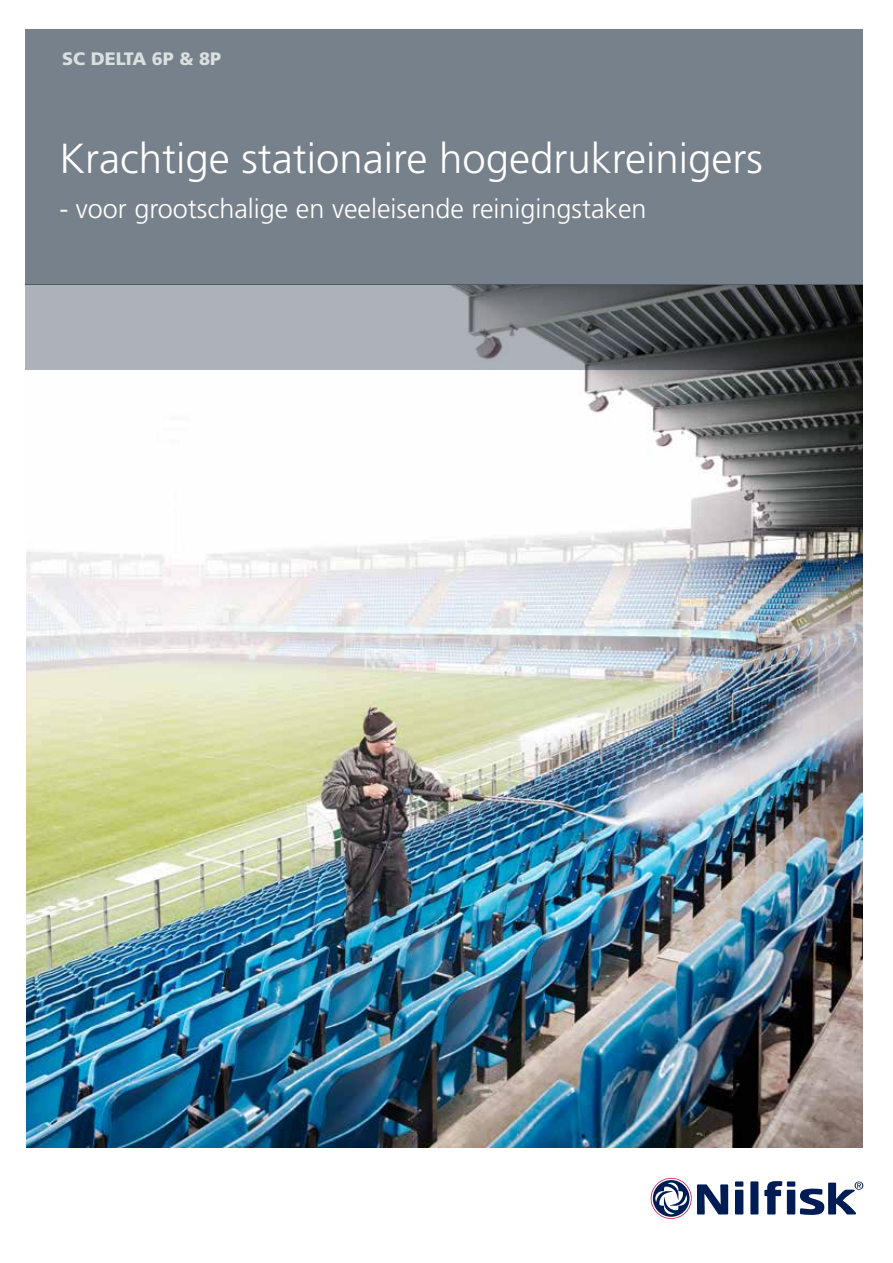
<style>
.page{position:relative;width:893px;height:1263px;background:#fff}
.page>*{position:absolute;margin:0;border:0;box-sizing:border-box;transform-origin:0 0}
.t1{font:300 42px "Frutiger LT Std";color:#fff}
.t2{font:300 27px "Frutiger LT Std";color:#fff}
.t3{font:900 18px "Frutiger LT Std";color:#dae0e0}
</style>
<div class="page">
<img style="left:26px;top:370px;width:837px;height:777px">
<div style="left:26px;top:30px;width:837px;height:255px;background:#77818b"></div>
<svg style="left:26px;top:285px;width:837px;height:85px;background:#7f8388"></svg>
<div style="left:750px;top:1181px;width:8px;height:33px;background:#001c54"></div>
<div style="left:735px;top:1190px;width:8px;height:24px;background:#001c54"></div>
<div style="left:787px;top:1190px;width:8px;height:24px;background:#001c54"></div>
<div style="left:735px;top:1181px;width:8px;height:5px;background:#001c54"></div>
<div style="left:787px;top:1181px;width:8px;height:5px;background:#001c54"></div>
<svg style="left:764px;top:1181px;width:18px;height:33px"></svg>
<svg style="left:651px;top:1178px;width:77px;height:41px"></svg>
<svg style="left:800px;top:1181px;width:63px;height:34px"></svg>
<p class="t3" style="left:62px;top:48px;width:160px">SC DELTA 6P &amp; 8P</p>
<h1 class="t1" style="left:59px;top:134px;width:705px">Krachtige stationaire hogedrukreinigers</h1>
<p class="t2" style="left:59px;top:193px;width:589px">- voor grootschalige en veeleisende reinigingstaken</p>
</div>
